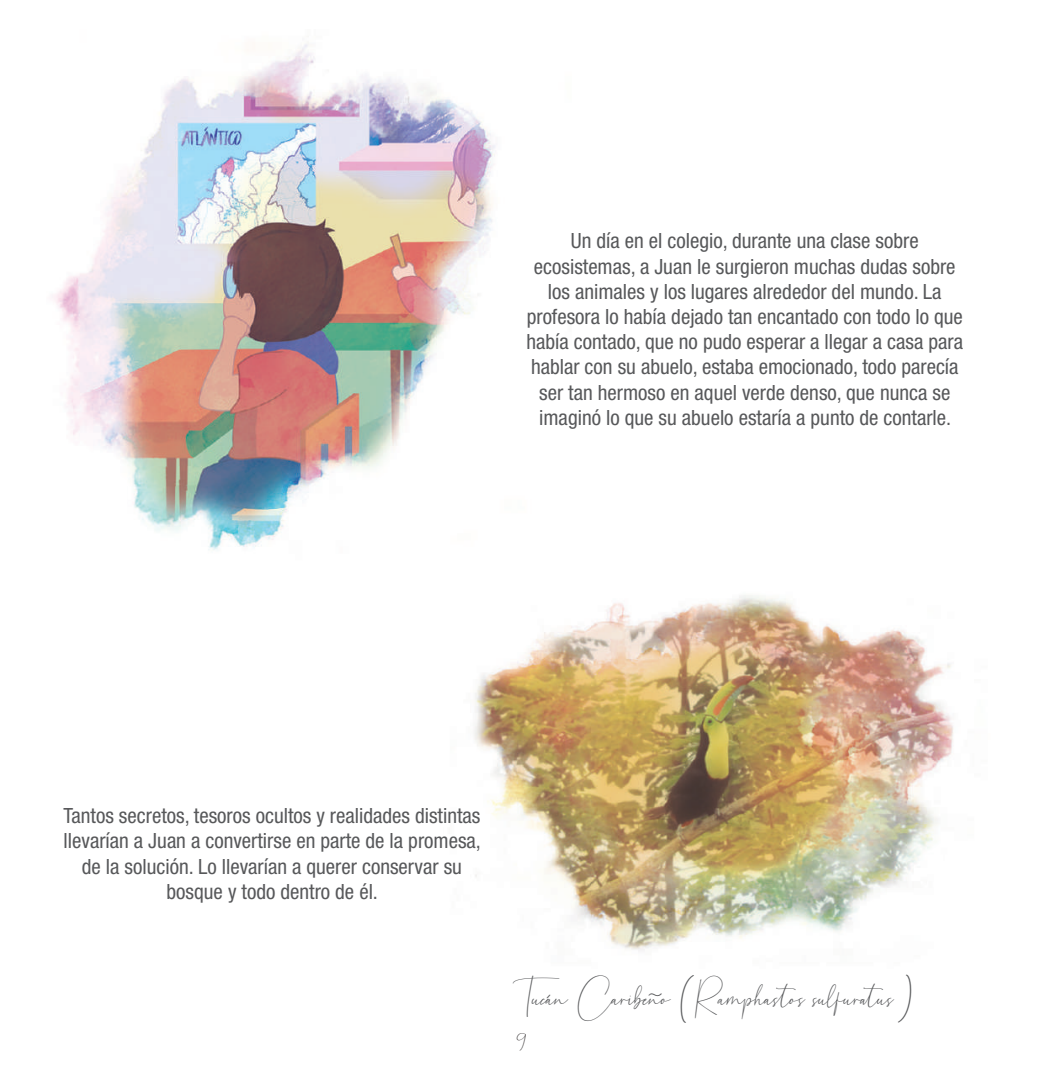
<style>
.page{position:relative;width:1042px;height:1092px;background:#fff}
.page>*{position:absolute;margin:0;border:0;box-sizing:border-box;transform-origin:0 0}
.t1{font:35px "Beholder Beholder";color:#57585a}
.t2{font:condensed 21px/25.2px "Helvetica Neue LT Std";color:#57585a;text-align:center}
.t3{font:14px "Beholder Beholder";color:#231f20}
</style>
<div class="page">
<img style="left:474px;top:595px;width:480px;height:356px">
<img style="left:52px;top:42px;width:443px;height:508px">
<p class="t2" style="left:526px;top:228px;width:438px">Un día en el colegio, durante una clase sobre ecosistemas, a Juan le surgieron muchas dudas sobre los animales y los lugares alrededor del mundo. La profesora lo había dejado tan encantado con todo lo que había contado, que no pudo esperar a llegar a casa para hablar con su abuelo, estaba emocionado, todo parecía ser tan hermoso en aquel verde denso, que nunca se imaginó lo que su abuelo estaría a punto de contarle.</p>
<p class="t2" style="left:63px;top:803px;width:419px">Tantos secretos, tesoros ocultos y realidades distintas llevarían a Juan a convertirse en parte de la promesa, de la solución. Lo llevarían a querer conservar su bosque y todo dentro de él.</p>
<h1 class="t1" style="left:512px;top:971px;width:405px">Tucán Caribeño (Ramphastos sulfuratus)</h1>
<p class="t3" style="left:516px;top:1029px;width:12px">9</p>
</div>
